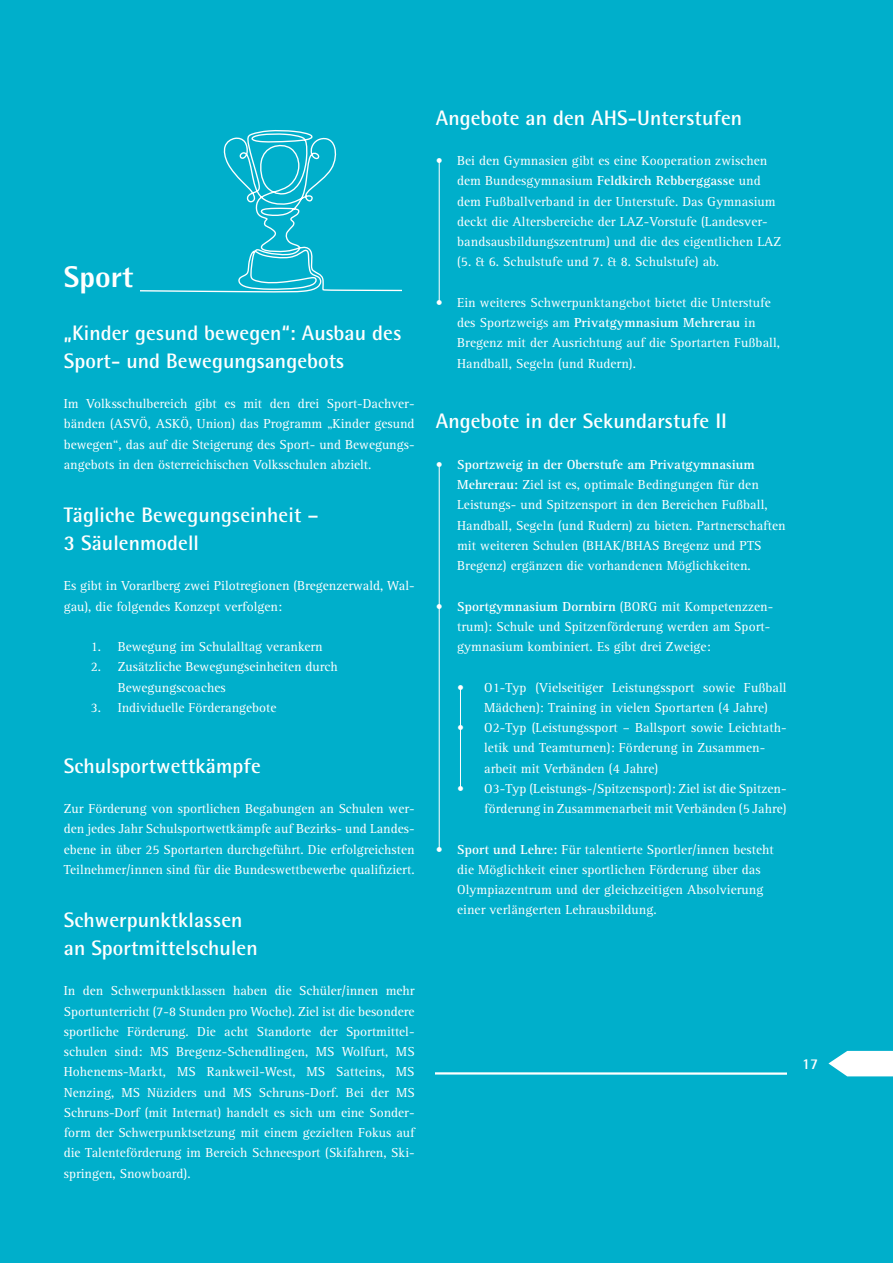
<style>
.page{position:relative;width:893px;height:1263px;background:#00afcb}
.page>*{position:absolute;margin:0;border:0;box-sizing:border-box;transform-origin:0 0}
.t1{font:800 30px "Rotis Semi Sans Pro";letter-spacing:.005em;color:#fff}
.t2{font:700 21px/27.8px "Rotis Semi Sans Pro";letter-spacing:.005em;color:#fff}
.t3{font:700 15px "Rotis Semi Sans Pro";color:#fff}
.t4{font:13.5px/20.2px "Rotis Serif Std";letter-spacing:.005em;color:#fff}
.s1{font-weight:700}
</style>
<div class="page">
<svg style="left:828px;top:1051px;width:65px;height:25px;background:#d9f3f7"></svg>
<svg style="left:140px;top:130px;width:261px;height:163px"></svg>
<svg style="left:436px;top:673px;width:351px;height:402px"></svg>
<hr style="left:439px;top:160px;width:1px;height:142px;background:#fff">
<hr style="left:439px;top:466px;width:1px;height:383px;background:#fff">
<hr style="left:460px;top:688px;width:1px;height:102px;background:#fff">
<h1 class="t1" style="left:64px;top:257px;width:71px">Sport</h1>
<h2 class="t2" style="left:64px;top:319px;width:339px">„Kinder gesund bewegen“: Ausbau des<br>Sport- und Bewegungsangebots</h2>
<p class="t4" style="left:64px;top:394px;width:352px;text-align:justify">Im Volksschulbereich gibt es mit den drei Sport-Dachver&shy;bänden (ASVÖ, ASKÖ, Union) das Programm „Kinder gesund bewegen“, das auf die Steigerung des Sport- und Bewegungs&shy;angebots in den österreichischen Volksschulen abzielt.</p>
<h2 class="t2" style="left:64px;top:501px;width:256px">Tägliche Bewegungseinheit –<br>3 Säulenmodell</h2>
<p class="t4" style="left:64px;top:576px;width:352px">Es gibt in Vorarlberg zwei Pilotregionen (Bregenzerwald, Wal&shy;gau), die folgendes Konzept verfolgen:</p>
<p class="t4" style="left:91px;top:637px;width:233px">1. Bewegung im Schulalltag verankern</p>
<p class="t4" style="left:118px;top:657px;width:222px;text-indent:-27px">2. Zusätzliche Bewegungseinheiten durch<br>Bewegungscoaches</p>
<p class="t4" style="left:91px;top:698px;width:187px">3. Individuelle Förderangebote</p>
<h2 class="t2" style="left:64px;top:751px;width:198px">Schulsportwettkämpfe</h2>
<p class="t4" style="left:64px;top:799px;width:352px;text-align:justify">Zur Förderung von sportlichen Begabungen an Schulen wer&shy;den jedes Jahr Schulsportwettkämpfe auf Bezirks- und Landes&shy;ebene in über 25 Sportarten durchgeführt. Die erfolgreichsten Teilnehmer/innen sind für die Bundeswettbewerbe qualifiziert.</p>
<h2 class="t2" style="left:64px;top:906px;width:195px">Schwerpunktklassen an Sportmittelschulen</h2>
<p class="t4" style="left:64px;top:981px;width:352px;text-align:justify">In den Schwerpunktklassen haben die Schüler/innen mehr Sportunterricht (7-8 Stunden pro Woche). Ziel ist die besondere sportliche Förderung. Die acht Standorte der Sportmittel&shy;schulen sind: MS Bregenz-Schendlingen, MS Wolfurt, MS Hohenems-Markt, MS Rankweil-West, MS Satteins, MS Nenzing, MS Nüziders und MS Schruns-Dorf. Bei der MS Schruns-Dorf (mit Internat) handelt es sich um eine Sonder&shy;form der Schwerpunktsetzung mit einem gezielten Fokus auf die Talenteförderung im Bereich Schneesport (Skifahren, Ski&shy;springen, Snowboard).</p>
<h2 class="t2" style="left:436px;top:103px;width:308px">Angebote an den AHS-Unterstufen</h2>
<p class="t4" style="left:457px;top:151px;width:326px;text-indent:-21px">• Bei den Gymnasien gibt es eine Kooperation zwischen dem Bundesgymnasium <span class="s1">Feldkirch Rebberggasse</span> und dem Fußballverband in der Unterstufe. Das Gymnasium deckt die Altersbereiche der LAZ-Vorstufe (Landesver&shy;bandsausbildungszentrum) und die des eigentlichen LAZ (5. &amp; 6. Schulstufe und 7. &amp; 8. Schulstufe) ab.</p>
<p class="t4" style="left:457px;top:293px;width:325px;text-indent:-21px">• Ein weiteres Schwerpunktangebot bietet die Unterstufe des Sportzweigs am <span class="s1">Privatgymnasium Mehrerau</span> in Bregenz mit der Ausrichtung auf die Sportarten Fußball, Handball, Segeln (und Rudern).</p>
<h2 class="t2" style="left:436px;top:407px;width:293px">Angebote in der Sekundarstufe II</h2>
<p class="t4" style="left:457px;top:455px;width:330px;text-indent:-21px">• <span class="s1">Sportzweig in der Oberstufe am Privatgymnasium Mehrerau:</span> Ziel ist es, optimale Bedingungen für den Leistungs- und Spitzensport in den Bereichen Fußball, Handball, Segeln (und Rudern) zu bieten. Partnerschaften mit weiteren Schulen (BHAK/BHAS Bregenz und PTS Bregenz) ergänzen die vorhandenen Möglichkeiten.</p>
<p class="t4" style="left:457px;top:596px;width:318px;text-indent:-21px">• <span class="s1">Sportgymnasium Dornbirn</span> (BORG mit Kompetenzzen&shy;trum): Schule und Spitzenförderung werden am Sport&shy;gymnasium kombiniert. Es gibt drei Zweige:</p>
<p class="t4" style="left:484px;top:677px;width:304px;text-indent:-27px">• O1-Typ (Vielseitiger Leistungssport sowie Fußball<br>Mädchen): Training in vielen Sportarten (4 Jahre)</p>
<p class="t4" style="left:484px;top:718px;width:304px;text-indent:-27px">• O2-Typ (Leistungssport – Ballsport sowie Leichtath&shy;letik und Teamturnen): Förderung in Zusammen&shy;arbeit mit Verbänden (4 Jahre)</p>
<p class="t4" style="left:457px;top:779px;width:331px;text-align:right">• O3-Typ (Leistungs-/Spitzensport): Ziel ist die Spitzen&shy;förderung in Zusammenarbeit mit Verbänden (5 Jahre)</p>
<p class="t4" style="left:457px;top:839px;width:318px;text-indent:-21px">• <span class="s1">Sport und Lehre:</span> Für talentierte Sportler/innen besteht die Möglichkeit einer sportlichen Förderung über das Olympiazentrum und der gleichzeitigen Absolvierung einer verlängerten Lehrausbildung.</p>
<p class="t3" style="left:802px;top:1054px;width:18px">17</p>
</div>
